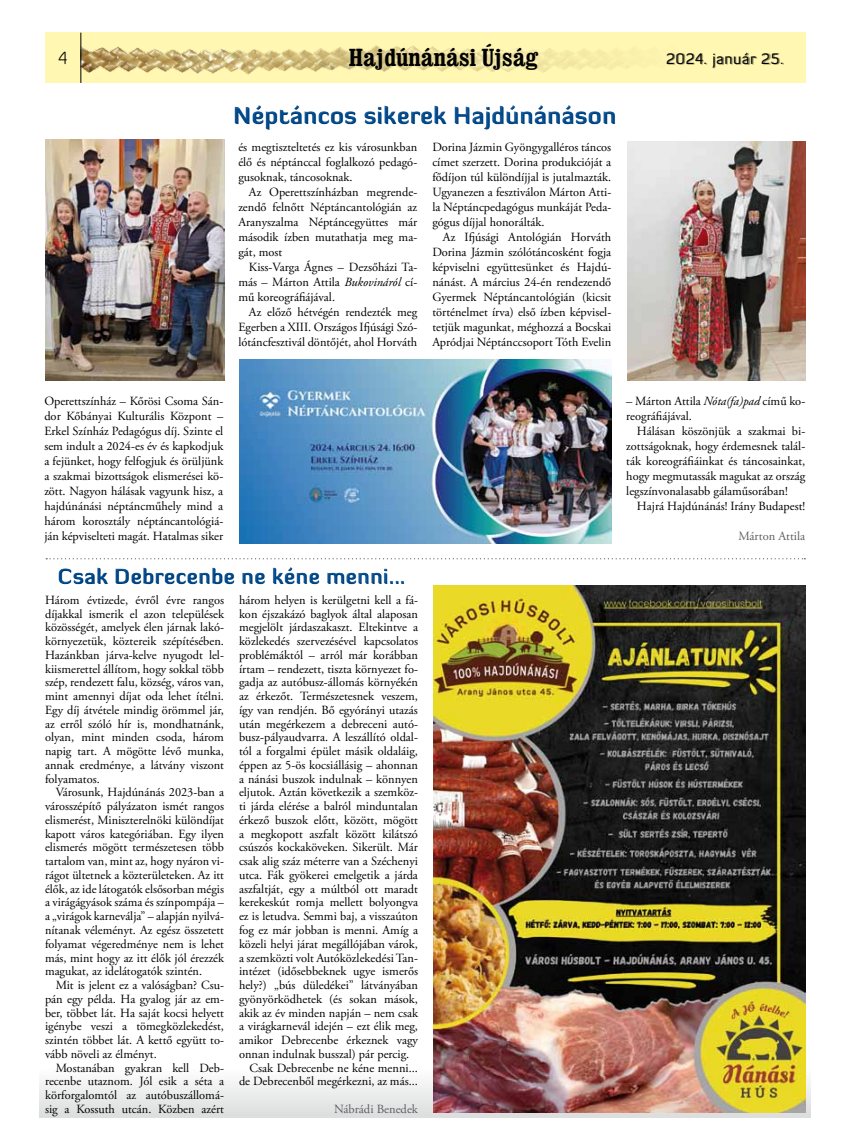
<style>
.page{position:relative;width:851px;height:1145px;background:#fff}
.page>*{position:absolute;margin:0;border:0;box-sizing:border-box;transform-origin:0 0}
.t1{font:700 condensed 25px "Clarendon";color:#000}
.t2{font:900 23.75px "Diavlo";color:#004a8d}
.t3{font:900 21.25px "Diavlo";color:#004a8d}
.t4{font:300 17.5px "Diavlo";color:#000}
.t5{font:15px "Diavlo";letter-spacing:.04em;color:#000}
.t6{font:12.5px/15px "Adobe Garamond Pro";color:#000;text-align:justify}
.t7{font:12.5px "Adobe Garamond Pro";color:#5f6062}
.s1{font-style:italic}
</style>
<div class="page">
<div style="left:45px;top:33px;width:760px;height:50px;background:#fff7b2"></div>
<img style="left:81px;top:38px;width:548px;height:44px">
<hr style="left:80px;top:33px;width:1px;height:50px;background:#000">
<div style="left:667px;top:53px;width:117px;height:16px;background:#000;opacity:.5"></div>
<div style="left:40px;top:1063px;width:771px;height:54px;background:linear-gradient(to bottom,#fff,#dddede)"></div>
<img style="left:433px;top:586px;width:372px;height:526px">
<div style="left:58px;top:567px;width:349px;height:19px;background:#000;opacity:.4"></div>
<div style="left:233px;top:105px;width:384px;height:27px;background:#000;opacity:.4"></div>
<img style="left:45px;top:140px;width:179px;height:240px">
<img style="left:239px;top:360px;width:372px;height:183px">
<img style="left:627px;top:142px;width:178px;height:238px">
<svg style="left:46px;top:558px;width:759px;height:1px"></svg>
<h3 class="t4" style="left:59px;top:47px;width:10px">4</h3>
<h1 class="t1" style="left:349px;top:42px;width:191px">Hajdúnánási Újság</h1>
<p class="t5" style="left:666px;top:49px;width:119px">2024. január 25.</p>
<h2 class="t2" style="left:233px;top:100px;width:384px">Néptáncos sikerek Hajdúnánáson</h2>
<p class="t6" style="left:238px;top:140px;width:180px">és megtiszteltetés ez kis városunkban élő és néptánccal foglalkozó pedagó&shy;gusoknak, táncosoknak.</p>
<p class="t6" style="left:238px;top:185px;width:180px;text-indent:11px">Az Operettszínházban megrende&shy;zendő felnőtt Néptáncantológián az Aranyszalma Néptáncegyüttes már második ízben mutathatja meg ma&shy;gát, most</p>
<p class="t6" style="left:238px;top:260px;width:180px;text-indent:11px">Kiss-Varga Ágnes – Dezsőházi Ta&shy;más – Márton Attila <span class="s1">Bukovináról</span> cí&shy;mű koreográfiájával.</p>
<p class="t6" style="left:238px;top:305px;width:180px;text-indent:11px">Az előző hétvégén rendezték meg Egerben a XIII. Országos Ifjúsági Szó&shy;lótáncfesztivál döntőjét, ahol Horváth</p>
<p class="t6" style="left:432px;top:140px;width:180px">Dorina Jázmin Gyöngygalléros táncos címet szerzett. Dorina produkcióját a fődíjon túl különdíjjal is jutalmazták.<br>Ugyanezen a fesztiválon Márton Atti&shy;la Néptáncpedagógus munkáját Peda&shy;gógus díjjal honorálták.</p>
<p class="t6" style="left:432px;top:230px;width:180px;text-indent:11px">Az Ifjúsági Antológián Horváth Dorina Jázmin szólótáncosként fogja képviselni együttesünket és Hajdú&shy;nánást. A március 24-én rendezendő Gyermek Néptáncantológián (kicsit történelmet írva) első ízben képvisel&shy;tetjük magunkat, méghozzá a Bocskai Apródjai Néptánccsoport Tóth Evelin</p>
<p class="t6" style="left:44px;top:394px;width:180px">Operettszínház – Kőrösi Csoma Sán&shy;dor Kőbányai Kulturális Központ – Erkel Színház Pedagógus díj. Szinte el sem indult a 2024-es év és kapkodjuk a fejünket, hogy felfogjuk és örüljünk a szakmai bizottságok elismerései kö&shy;zött. Nagyon hálásak vagyunk hisz, a hajdúnánási néptáncműhely mind a három korosztály néptáncantológiá&shy;ján képviselteti magát. Hatalmas siker</p>
<h3 class="t3" style="left:57px;top:562px;width:349px">Csak Debrecenbe ne kéne menni...</h3>
<p class="t6" style="left:45px;top:593px;width:180px;line-height:13.8px">Három évtizede, évről évre rangos díjakkal ismerik el azon települések közösségét, amelyek élen járnak lakó&shy;környezetük, köztereik szépítésében.<br>Hazánkban járva-kelve nyugodt lel&shy;kiismerettel állítom, hogy sokkal több szép, rendezett falu, község, város van, mint amennyi díjat oda lehet ítélni.<br>Egy díj átvétele mindig örömmel jár, az erről szóló hír is, mondhatnánk, olyan, mint minden csoda, három napig tart. A mögötte lévő munka, annak eredménye, a látvány viszont folyamatos.</p>
<p class="t6" style="left:45px;top:786px;width:180px;line-height:13.8px;text-indent:11px">Városunk, Hajdúnánás 2023-ban a városszépítő pályázaton ismét rangos elismerést, Miniszterelnöki különdíjat kapott város kategóriában. Egy ilyen elismerés mögött természetesen több tartalom van, mint az, hogy nyáron vi&shy;rágot ültetnek a közterületeken. Az itt élők, az ide látogatók elsősorban mégis a virágágyások száma és színpompája – a „virágok karneválja” – alapján nyilvá&shy;nítanak véleményt. Az egész összetett folyamat végeredménye nem is lehet más, mint hogy az itt élők jól érezzék magukat, az idelátogatók szintén.</p>
<p class="t6" style="left:45px;top:978px;width:180px;line-height:13.8px;text-indent:11px">Mit is jelent ez a valóságban? Csu&shy;pán egy példa. Ha gyalog jár az em&shy;ber, többet lát. Ha saját kocsi helyett igénybe veszi a tömegközlekedést, szintén többet lát. A kettő együtt to&shy;vább növeli az élményt.</p>
<p class="t6" style="left:45px;top:1061px;width:180px;line-height:13.8px;text-indent:11px">Mostanában gyakran kell Deb&shy;recenbe utaznom. Jól esik a séta a körforgalomtól az autóbuszállomá&shy;sig a Kossuth utcán. Közben azért</p>
<p class="t6" style="left:239px;top:593px;width:180px">három helyen is kerülgetni kell a fá-</p>
<p class="t6" style="left:239px;top:606px;width:180px">kon éjszakázó baglyok által alaposan</p>
<p class="t6" style="left:239px;top:620px;width:180px">megjelölt járdaszakaszt. Eltekintve a</p>
<p class="t6" style="left:239px;top:634px;width:180px">közlekedés szervezésével kapcsolatos</p>
<p class="t6" style="left:239px;top:648px;width:180px">problémáktól – arról már korábban</p>
<p class="t6" style="left:239px;top:661px;width:180px">írtam – rendezett, tiszta környezet fo-</p>
<p class="t6" style="left:239px;top:675px;width:180px">gadja az autóbusz-állomás környékén</p>
<p class="t6" style="left:239px;top:689px;width:180px">az érkezőt. Természetesnek veszem,</p>
<p class="t6" style="left:239px;top:703px;width:180px">így van rendjén. Bő egyórányi utazás</p>
<p class="t6" style="left:239px;top:716px;width:180px">után megérkezem a debreceni autó-</p>
<p class="t6" style="left:239px;top:730px;width:180px">busz-pályaudvarra. A leszállító oldal-</p>
<p class="t6" style="left:239px;top:744px;width:180px">tól a forgalmi épület másik oldaláig,</p>
<p class="t6" style="left:239px;top:758px;width:180px">éppen az 5-ös kocsiállásig – ahonnan</p>
<p class="t6" style="left:239px;top:771px;width:180px">a nánási buszok indulnak – könnyen</p>
<p class="t6" style="left:239px;top:785px;width:180px">eljutok. Aztán következik a szemköz-</p>
<p class="t6" style="left:239px;top:799px;width:180px">ti járda elérése a balról minduntalan</p>
<p class="t6" style="left:239px;top:813px;width:180px">érkező buszok előtt, között, mögött</p>
<p class="t6" style="left:239px;top:826px;width:180px">a megkopott aszfalt között kilátszó</p>
<p class="t6" style="left:239px;top:840px;width:180px">csúszós kockaköveken. Sikerült. Már</p>
<p class="t6" style="left:239px;top:854px;width:180px">csak alig száz méterre van a Széchenyi</p>
<p class="t6" style="left:239px;top:868px;width:180px">utca. Fák gyökerei emelgetik a járda</p>
<p class="t6" style="left:239px;top:881px;width:180px">aszfaltját, egy a múltból ott maradt</p>
<p class="t6" style="left:239px;top:895px;width:180px">kerekeskút romja mellett bolyongva</p>
<p class="t6" style="left:239px;top:909px;width:180px">ez is letudva. Semmi baj, a visszaúton</p>
<p class="t6" style="left:239px;top:923px;width:180px">fog ez már jobban is menni. Amíg a</p>
<p class="t6" style="left:239px;top:936px;width:180px">közeli helyi járat megállójában várok,</p>
<p class="t6" style="left:239px;top:950px;width:180px">a szemközti volt Autóközlekedési Tan-</p>
<p class="t6" style="left:239px;top:964px;width:180px">intézet (idősebbeknek ugye ismerős</p>
<p class="t6" style="left:239px;top:978px;width:180px">hely?) „bús düledékei” látványában</p>
<p class="t6" style="left:239px;top:991px;width:180px">gyönyörködhetek (és sokan mások,</p>
<p class="t6" style="left:239px;top:1005px;width:180px">akik az év minden napján – nem csak</p>
<p class="t6" style="left:239px;top:1019px;width:180px">a virágkarnevál idején – ezt élik meg,</p>
<p class="t6" style="left:239px;top:1033px;width:180px">amikor Debrecenbe érkeznek vagy</p>
<p class="t6" style="left:239px;top:1046px;width:172px">onnan indulnak busszal) pár percig.</p>
<p class="t6" style="left:249px;top:1060px;width:170px">Csak Debrecenbe ne kéne menni...</p>
<p class="t6" style="left:239px;top:1074px;width:180px">de Debrecenből megérkezni, az más...</p>
<p class="t7" style="left:334px;top:1101px;width:85px">Nábrádi Benedek</p>
<p class="t6" style="left:626px;top:394px;width:180px">– Márton Attila <span class="s1">Nóta(fa)pad</span> című ko&shy;reográfiájával.</p>
<p class="t6" style="left:626px;top:424px;width:180px;text-indent:11px">Hálásan köszönjük a szakmai bi&shy;zottságoknak, hogy érdemesnek talál&shy;ták koreográfiáinkat és táncosainkat, hogy megmutassák magukat az ország legszínvonalasabb gálaműsorában!</p>
<p class="t6" style="left:637px;top:499px;width:170px">Hajrá Hajdúnánás! Irány Budapest!</p>
<p class="t7" style="left:738px;top:528px;width:68px">Márton Attila</p>
</div>
